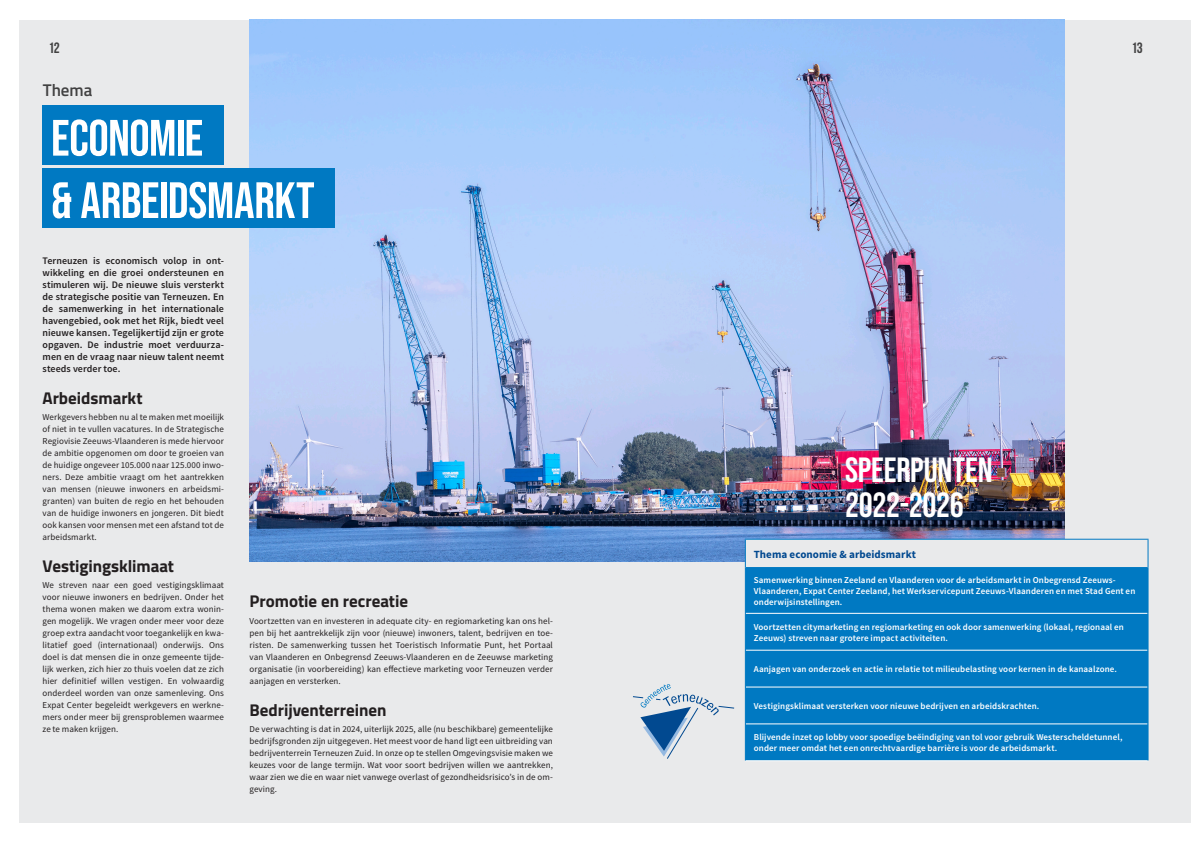
<style>
.page{position:relative;width:1191px;height:842px;background:#fff}
.page>*{position:absolute;margin:0;border:0;box-sizing:border-box;transform-origin:0 0}
._51_Main_Headers_bla{font:51px/62.4px "Bebas Neue";letter-spacing:-.01em;color:#fff}
._35_Content_black_Be{font:35px "Bebas Neue";letter-spacing:-.005em;color:#fff}
._19_Slogan_black_Tit{font:700 17px "Titillium Web";letter-spacing:-.005em;color:#231f20}
._17_Content_black_Ti{font:600 17px "Titillium Web";color:#414141}
.t1{font:700 15px "Bebas Neue";color:#414141}
._8_Content_black_Sou{font:700 11px "Source Sans Pro";letter-spacing:.005em;color:#014990}
.intro{font:600 10px/12px "Source Sans Pro";letter-spacing:.005em;color:#231f20;text-align:justify}
._8_Content_black_Sou-2{font:9px/12px "Source Sans Pro";letter-spacing:.01em;color:#231f20;text-align:justify}
.tabeltekst{font:600 9px/11px "Source Sans Pro";letter-spacing:.01em;color:#fff}
</style>
<div class="page">
<div style="left:20px;top:20px;width:1171px;height:802px;background:#e9eaeb"></div>
<img style="left:249px;top:20px;width:815px;height:541px">
<div style="left:43px;top:106px;width:181px;height:59px;background:#0079c2"></div>
<div style="left:43px;top:168px;width:291px;height:59px;background:#0079c2"></div>
<svg style="left:633px;top:684px;width:102px;height:75px"></svg>
<div style="left:745px;top:539px;width:403px;height:29px;background:#e9eaeb"></div>
<div style="left:746px;top:568px;width:401px;height:192px;background:#0079c2"></div>
<hr style="left:746px;top:613px;width:401px;height:1px;background:#fff">
<hr style="left:746px;top:650px;width:401px;height:1px;background:#fff">
<hr style="left:746px;top:687px;width:401px;height:1px;background:#fff">
<hr style="left:746px;top:724px;width:401px;height:1px;background:#fff">
<hr style="left:745px;top:760px;width:403px;height:1px;background:#fff">
<hr style="left:745px;top:568px;width:1px;height:45px;background:#0079c2">
<hr style="left:1147px;top:568px;width:1px;height:45px;background:#0079c2">
<hr style="left:745px;top:613px;width:1px;height:37px;background:#0079c2">
<hr style="left:1147px;top:613px;width:1px;height:37px;background:#0079c2">
<hr style="left:745px;top:650px;width:1px;height:37px;background:#0079c2">
<hr style="left:1147px;top:650px;width:1px;height:37px;background:#0079c2">
<hr style="left:745px;top:687px;width:1px;height:37px;background:#0079c2">
<hr style="left:1147px;top:687px;width:1px;height:37px;background:#0079c2">
<hr style="left:745px;top:724px;width:1px;height:36px;background:#0079c2">
<hr style="left:1147px;top:724px;width:1px;height:36px;background:#0079c2">
<hr style="left:745px;top:539px;width:403px;height:1px;background:#0079c2">
<svg style="left:745px;top:540px;width:1px;height:28px"></svg>
<svg style="left:1147px;top:540px;width:1px;height:28px"></svg>
<hr style="left:746px;top:567px;width:401px;height:1px;background:#0079c2">
<h3 class="t1" style="left:48px;top:40px;width:13px">12</h3>
<h3 class="t1" style="left:1131px;top:40px;width:13px">13</h3>
<p class="_17_Content_black_Ti" style="left:43px;top:78px;width:51px">Thema</p>
<p class="_51_Main_Headers_bla" style="left:51px;top:106px;width:265px">ECONOMIE<br>&amp; ARBEIDSMARKT</p>
<p class="intro" style="left:43px;top:255px;width:183px">Terneuzen is economisch volop in ont&shy;wikkeling en die groei ondersteunen en stimuleren wij. De nieuwe sluis versterkt de strategische positie van Terneuzen. En de samenwerking in het internationale havengebied, ook met het Rijk, biedt veel nieuwe kansen. Tegelijkertijd zijn er grote opgaven. De industrie moet verduurza&shy;men en de vraag naar nieuw talent neemt steeds verder toe.</p>
<p class="_19_Slogan_black_Tit" style="left:43px;top:385px;width:102px">Arbeidsmarkt</p>
<p class="_8_Content_black_Sou-2" style="left:43px;top:411px;width:183px">Werkgevers hebben nu al te maken met moeilijk of niet in te vullen vacatures. In de Strategische Regiovisie Zeeuws-Vlaanderen is mede hiervoor de ambitie opgenomen om door te groeien van de huidige ongeveer 105.000 naar 125.000 inwo&shy;ners. Deze ambitie vraagt om het aantrekken van mensen (nieuwe inwoners en arbeidsmi&shy;granten) van buiten de regio en het behouden van de huidige inwoners en jongeren. Dit biedt ook kansen voor mensen met een afstand tot de arbeidsmarkt.</p>
<p class="_19_Slogan_black_Tit" style="left:43px;top:553px;width:133px">Vestigingsklimaat</p>
<p class="_8_Content_black_Sou-2" style="left:43px;top:579px;width:183px">We streven naar een goed vestigingsklimaat voor nieuwe inwoners en bedrijven. Onder het thema wonen maken we daarom extra wonin&shy;gen mogelijk. We vragen onder meer voor deze groep extra aandacht voor toegankelijk en kwa&shy;litatief goed (internationaal) onderwijs. Ons doel is dat mensen die in onze gemeente tijde&shy;lijk werken, zich hier zo thuis voelen dat ze zich hier definitief willen vestigen. En volwaardig onderdeel worden van onze samenleving. Ons Expat Center begeleidt werkgevers en werkne&shy;mers onder meer bij grensproblemen waarmee ze te maken krijgen.</p>
<p class="_19_Slogan_black_Tit" style="left:249px;top:588px;width:160px">Promotie en recreatie</p>
<p class="_8_Content_black_Sou-2" style="left:249px;top:615px;width:305px">Voortzetten van en investeren in adequate city- en regiomarketing kan ons hel&shy;pen bij het aantrekkelijk zijn voor (nieuwe) inwoners, talent, bedrijven en toe&shy;risten. De samenwerking tussen het Toeristisch Informatie Punt, het Portaal van Vlaanderen en Onbegrensd Zeeuws-Vlaanderen en de Zeeuwse marketing organisatie (in voorbereiding) kan effectieve marketing voor Terneuzen verder aanjagen en versterken.</p>
<p class="_19_Slogan_black_Tit" style="left:249px;top:697px;width:138px">Bedrijventerreinen</p>
<p class="_8_Content_black_Sou-2" style="left:249px;top:723px;width:305px">De verwachting is dat in 2024, uiterlijk 2025, alle (nu beschikbare) gemeentelijke bedrijfsgronden zijn uitgegeven. Het meest voor de hand ligt een uitbreiding van bedrijventerrein Terneuzen Zuid. In onze op te stellen Omgevingsvisie maken we keuzes voor de lange termijn. Wat voor soort bedrijven willen we aantrekken, waar zien we die en waar niet vanwege overlast of gezondheidsrisico’s in de om&shy;geving.</p>
<p class="_35_Content_black_Be" style="left:845px;top:450px;width:149px">SPEERPUNTEN</p>
<p class="_35_Content_black_Be" style="left:845px;top:485px;width:120px">2022-2026</p>
<p class="_8_Content_black_Sou" style="left:754px;top:547px;width:164px">Thema economie &amp; arbeidsmarkt</p>
<p class="tabeltekst" style="left:754px;top:575px;width:383px">Samenwerking binnen Zeeland en Vlaanderen voor de arbeidsmarkt in Onbegrensd Zeeuws-<br>Vlaanderen, Expat Center Zeeland, het Werkservicepunt Zeeuws-Vlaanderen en met Stad Gent en onderwijsinstellingen.</p>
<p class="tabeltekst" style="left:754px;top:621px;width:371px">Voortzetten citymarketing en regiomarketing en ook door samenwerking (lokaal, regionaal en<br>Zeeuws) streven naar grotere impact activiteiten.</p>
<p class="tabeltekst" style="left:754px;top:664px;width:365px">Aanjagen van onderzoek en actie in relatie tot milieubelasting voor kernen in de kanaalzone.</p>
<p class="tabeltekst" style="left:754px;top:701px;width:287px">Vestigingsklimaat versterken voor nieuwe bedrijven en arbeidskrachten.</p>
<p class="tabeltekst" style="left:754px;top:732px;width:370px">Blijvende inzet op lobby voor spoedige beëindiging van tol voor gebruik Westerscheldetunnel, onder meer omdat het een onrechtvaardige barrière is voor de arbeidsmarkt.</p>
</div>
